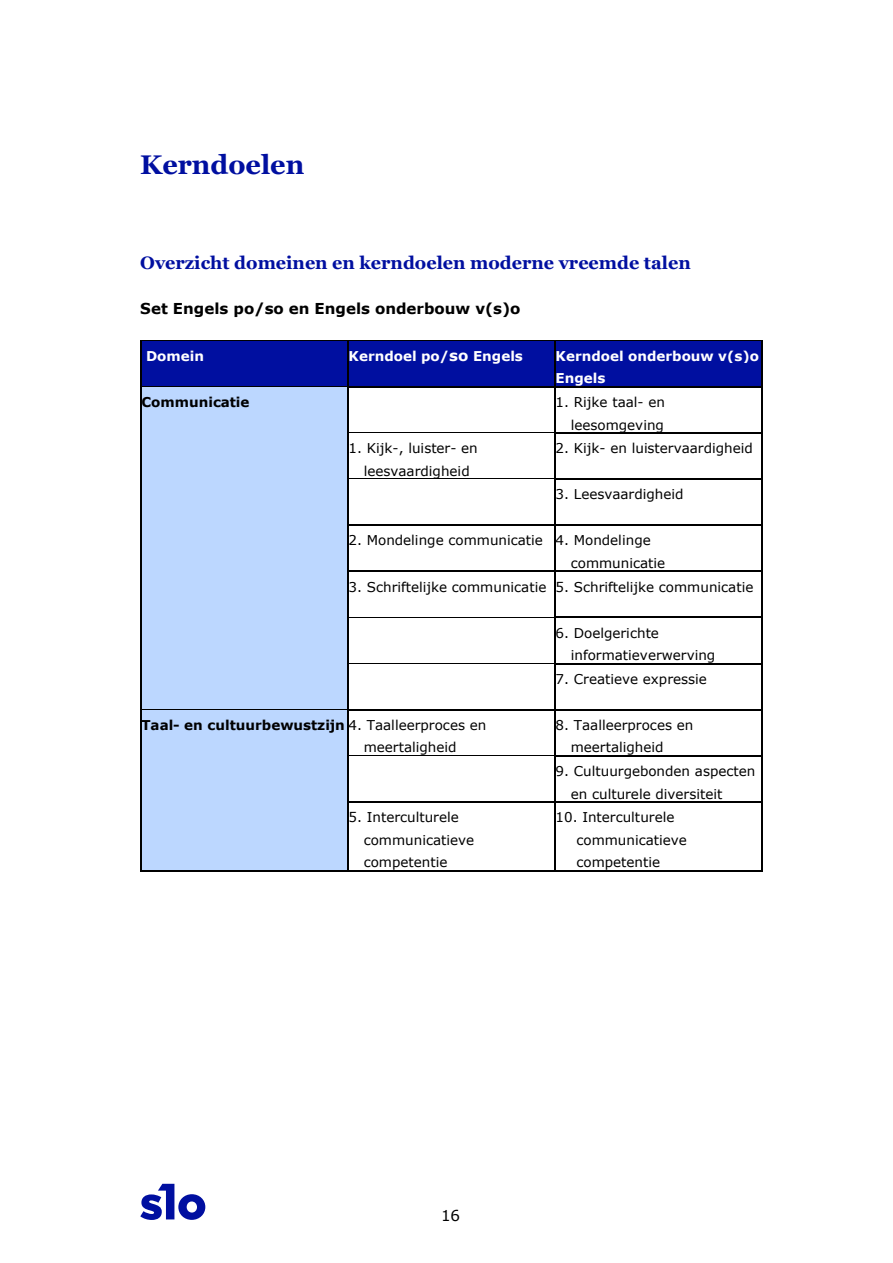
<style>
.page{position:relative;width:893px;height:1263px;background:#fff}
.page>*{position:absolute;margin:0;border:0;box-sizing:border-box;transform-origin:0 0}
.t1{font:700 27px "Georgia";color:#000fa0}
.t2{font:700 18px "Georgia";color:#000fa0}
.t3{font:700 15px "Verdana";color:#000}
.t4{font:15px "Verdana";color:#000}
.t5{font:13.5px/22.5px "Verdana";color:#000}
.t6{font:700 13.5px "Verdana";color:#000}
.t7{font:700 13.5px "Verdana";color:#fff}
.s1{font-size:15px}
.s2{font-weight:400}
</style>
<div class="page">
<svg style="left:140px;top:1184px;width:65px;height:36px"></svg>
<div style="left:141px;top:341px;width:206px;height:45px;background:#000fa0"></div>
<div style="left:349px;top:341px;width:205px;height:45px;background:#000fa0"></div>
<div style="left:556px;top:341px;width:206px;height:23px;background:#000fa0"></div>
<div style="left:556px;top:364px;width:206px;height:22px;background:#000fa0"></div>
<hr style="left:141px;top:340px;width:206px;height:1px;background:#000">
<hr style="left:349px;top:340px;width:205px;height:1px;background:#000">
<hr style="left:556px;top:340px;width:206px;height:1px;background:#000">
<hr style="left:140px;top:341px;width:1px;height:45px;background:#000">
<hr style="left:347px;top:341px;width:2px;height:45px;background:#000">
<hr style="left:554px;top:341px;width:2px;height:45px;background:#000">
<hr style="left:762px;top:341px;width:1px;height:45px;background:#000">
<div style="left:141px;top:387px;width:206px;height:322px;background:#bcd7ff"></div>
<hr style="left:141px;top:386px;width:206px;height:1px;background:#000">
<hr style="left:349px;top:386px;width:205px;height:1px;background:#000">
<hr style="left:556px;top:386px;width:206px;height:1px;background:#000">
<hr style="left:140px;top:387px;width:1px;height:45px;background:#000">
<hr style="left:347px;top:387px;width:2px;height:45px;background:#000">
<hr style="left:554px;top:387px;width:2px;height:45px;background:#000">
<hr style="left:762px;top:387px;width:1px;height:45px;background:#000">
<hr style="left:349px;top:432px;width:205px;height:1px;background:#000">
<hr style="left:556px;top:432px;width:206px;height:1px;background:#000">
<hr style="left:140px;top:433px;width:1px;height:45px;background:#000">
<hr style="left:347px;top:433px;width:2px;height:45px;background:#000">
<hr style="left:554px;top:433px;width:2px;height:45px;background:#000">
<hr style="left:762px;top:433px;width:1px;height:45px;background:#000">
<hr style="left:349px;top:478px;width:205px;height:1px;background:#000">
<hr style="left:556px;top:478px;width:206px;height:2px;background:#000">
<hr style="left:140px;top:480px;width:1px;height:45px;background:#000">
<hr style="left:347px;top:480px;width:2px;height:45px;background:#000">
<hr style="left:554px;top:480px;width:2px;height:45px;background:#000">
<hr style="left:762px;top:480px;width:1px;height:45px;background:#000">
<hr style="left:349px;top:525px;width:205px;height:1px;background:#000">
<hr style="left:556px;top:525px;width:206px;height:1px;background:#000">
<hr style="left:140px;top:526px;width:1px;height:45px;background:#000">
<hr style="left:347px;top:526px;width:2px;height:45px;background:#000">
<hr style="left:554px;top:526px;width:2px;height:45px;background:#000">
<hr style="left:762px;top:526px;width:1px;height:45px;background:#000">
<hr style="left:349px;top:571px;width:205px;height:1px;background:#000">
<hr style="left:556px;top:571px;width:206px;height:1px;background:#000">
<hr style="left:140px;top:572px;width:1px;height:45px;background:#000">
<hr style="left:347px;top:572px;width:2px;height:45px;background:#000">
<hr style="left:554px;top:572px;width:2px;height:45px;background:#000">
<hr style="left:762px;top:572px;width:1px;height:45px;background:#000">
<hr style="left:349px;top:617px;width:205px;height:1px;background:#000">
<hr style="left:556px;top:617px;width:206px;height:1px;background:#000">
<hr style="left:140px;top:618px;width:1px;height:45px;background:#000">
<hr style="left:347px;top:618px;width:2px;height:45px;background:#000">
<hr style="left:554px;top:618px;width:2px;height:45px;background:#000">
<hr style="left:762px;top:618px;width:1px;height:45px;background:#000">
<hr style="left:349px;top:663px;width:205px;height:1px;background:#000">
<hr style="left:556px;top:663px;width:206px;height:1px;background:#000">
<hr style="left:140px;top:664px;width:1px;height:45px;background:#000">
<hr style="left:347px;top:664px;width:2px;height:45px;background:#000">
<hr style="left:554px;top:664px;width:2px;height:45px;background:#000">
<hr style="left:762px;top:664px;width:1px;height:45px;background:#000">
<div style="left:141px;top:710px;width:206px;height:160px;background:#bcd7ff"></div>
<hr style="left:141px;top:709px;width:206px;height:1px;background:#000">
<hr style="left:349px;top:709px;width:205px;height:1px;background:#000">
<hr style="left:556px;top:709px;width:206px;height:1px;background:#000">
<hr style="left:140px;top:710px;width:1px;height:45px;background:#000">
<hr style="left:347px;top:710px;width:2px;height:45px;background:#000">
<hr style="left:554px;top:710px;width:2px;height:45px;background:#000">
<hr style="left:762px;top:710px;width:1px;height:45px;background:#000">
<hr style="left:349px;top:755px;width:205px;height:1px;background:#000">
<hr style="left:556px;top:755px;width:206px;height:1px;background:#000">
<hr style="left:140px;top:756px;width:1px;height:45px;background:#000">
<hr style="left:347px;top:756px;width:2px;height:45px;background:#000">
<hr style="left:554px;top:756px;width:2px;height:45px;background:#000">
<hr style="left:762px;top:756px;width:1px;height:45px;background:#000">
<hr style="left:349px;top:801px;width:205px;height:1px;background:#000">
<hr style="left:556px;top:801px;width:206px;height:1px;background:#000">
<hr style="left:140px;top:802px;width:1px;height:68px;background:#000">
<hr style="left:141px;top:870px;width:206px;height:1px;background:#000">
<hr style="left:347px;top:802px;width:2px;height:68px;background:#000">
<hr style="left:349px;top:870px;width:205px;height:1px;background:#000">
<hr style="left:554px;top:802px;width:2px;height:68px;background:#000">
<hr style="left:556px;top:870px;width:206px;height:1px;background:#000">
<hr style="left:762px;top:802px;width:1px;height:68px;background:#000">
<h1 class="t1" style="left:140px;top:147px;width:166px">Kerndoelen</h1>
<h2 class="t2" style="left:140px;top:251px;width:552px">Overzicht domeinen en kerndoelen moderne vreemde talen</h2>
<p class="t3" style="left:140px;top:298px;width:382px">Set Engels po/so en Engels onderbouw v(s)o</p>
<p class="t7" style="left:146px;top:346px;width:60px">Domein</p>
<p class="t7" style="left:349px;top:346px;width:176px">Kerndoel po/<span class="s1">so</span> Engels</p>
<p class="t7" style="left:556px;top:346px;width:205px">Kerndoel onderbouw v(s)o</p>
<p class="t7" style="left:556px;top:369px;width:51px">Engels</p>
<p class="t6" style="left:141px;top:393px;width:110px">Communicatie</p>
<p class="t5" style="left:556px;top:391px;width:111px;text-align:right">1. Rijke taal- en leesomgeving</p>
<p class="t5" style="left:349px;top:437px;width:131px;text-align:center">1. Kijk-, luister- en leesvaardigheid</p>
<p class="t5" style="left:556px;top:437px;width:199px">2. Kijk- en luistervaardigheid</p>
<p class="t5" style="left:556px;top:483px;width:130px">3. Leesvaardigheid</p>
<p class="t5" style="left:349px;top:529px;width:196px">2. Mondelinge communicatie</p>
<p class="t5" style="left:571px;top:529px;width:96px;text-indent:-15px">4. Mondelinge communicatie</p>
<p class="t5" style="left:349px;top:575px;width:199px">3. Schriftelijke communicatie</p>
<p class="t5" style="left:556px;top:575px;width:199px">5. Schriftelijke communicatie</p>
<p class="t5" style="left:571px;top:621px;width:146px;text-indent:-15px">6. Doelgerichte informatieverwerving</p>
<p class="t5" style="left:556px;top:667px;width:153px">7. Creatieve expressie</p>
<p class="t6" style="left:141px;top:715px;width:346px">Taal- en cultuurbewustzijn <span class="s2">4. Taalleerproces en</span></p>
<p class="t5" style="left:364px;top:736px;width:94px">meertaligheid</p>
<p class="t5" style="left:571px;top:714px;width:124px;text-indent:-15px">8. Taalleerproces en meertaligheid</p>
<p class="t5" style="left:571px;top:760px;width:186px;text-indent:-15px">9. Cultuurgebonden aspecten en culturele diversiteit</p>
<p class="t5" style="left:364px;top:806px;width:112px;text-indent:-15px">5. Interculturele communicatieve competentie</p>
<p class="t5" style="left:576px;top:806px;width:112px;text-indent:-21px">10. Interculturele communicatieve competentie</p>
<p class="t4" style="left:441px;top:1205px;width:21px">16</p>
</div>
